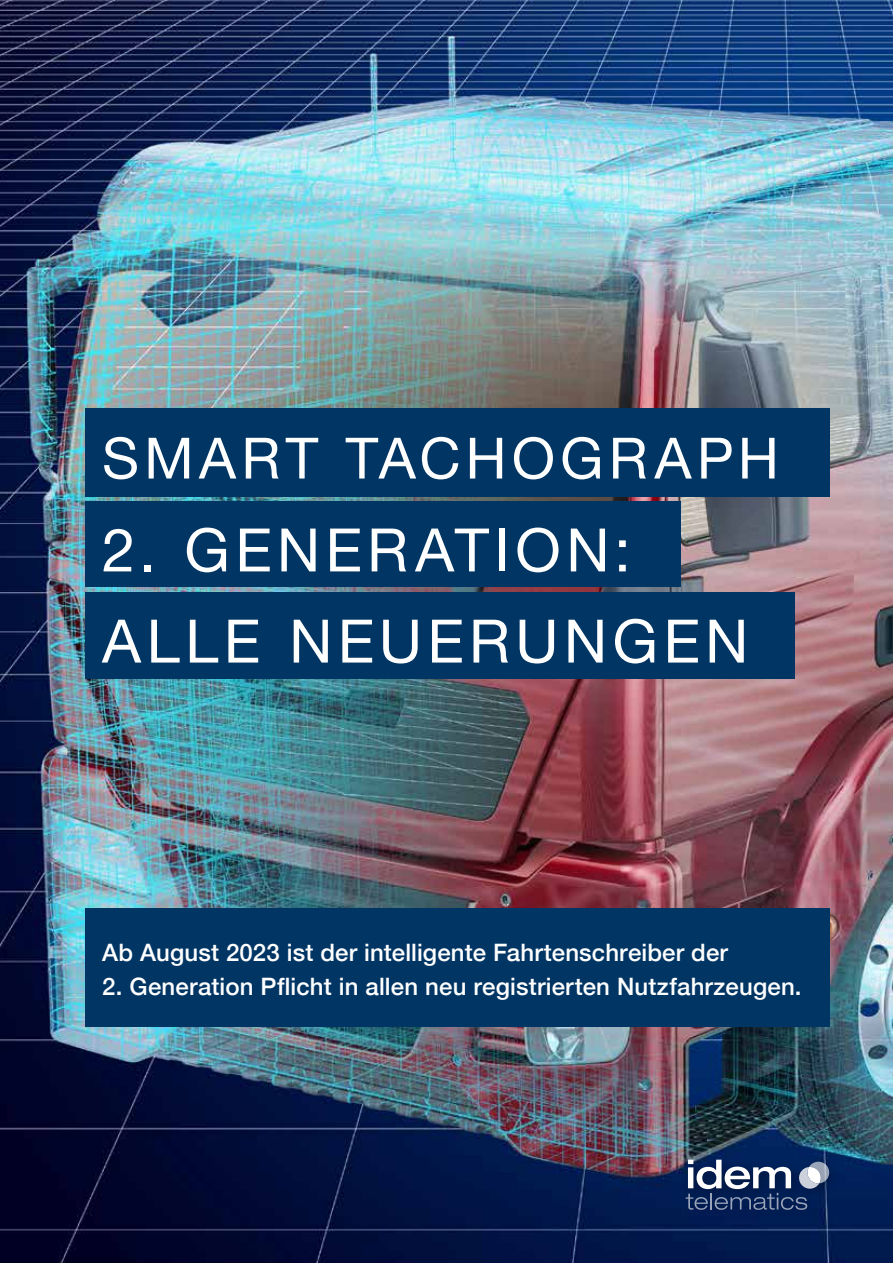
<style>
.page{position:relative;width:893px;height:1263px;background:#fff}
.page>*{position:absolute;margin:0;border:0;box-sizing:border-box;transform-origin:0 0}
.t1{font:60px/91.1px "Helvetica Neue";letter-spacing:.09em;color:#fff}
.t2{font:57px "Helvetica Neue";letter-spacing:.09em;color:#fff}
.t3{font:500 24px "Helvetica Neue";letter-spacing:.005em;color:#fff}
</style>
<div class="page">
<img style="left:0;top:0;width:893px;height:1263px">
<div style="left:681px;top:1154px;width:160px;height:67px;background:#000;opacity:.3"></div>
<svg style="left:686px;top:1160px;width:143px;height:50px"></svg>
<div style="left:85px;top:408px;width:744px;height:89px;background:#003564"></div>
<div style="left:85px;top:501px;width:595px;height:86px;background:#003564"></div>
<div style="left:85px;top:592px;width:709px;height:86px;background:#003564"></div>
<div style="left:85px;top:908px;width:744px;height:119px;background:#003564"></div>
<h2 class="t2" style="left:102px;top:417px;width:678px">SMART TACHOGRAPH</h2>
<h1 class="t1" style="left:102px;top:508px;width:648px">2. GENERATION:<br>ALLE NEUERUNGEN</h1>
<p class="t3" style="left:102px;top:933px;width:627px">Ab August 2023 ist der intelligente Fahrtenschreiber der</p>
<p class="t3" style="left:102px;top:967px;width:701px">2. Generation Pflicht in allen neu registrierten Nutzfahrzeugen.</p>
</div>
